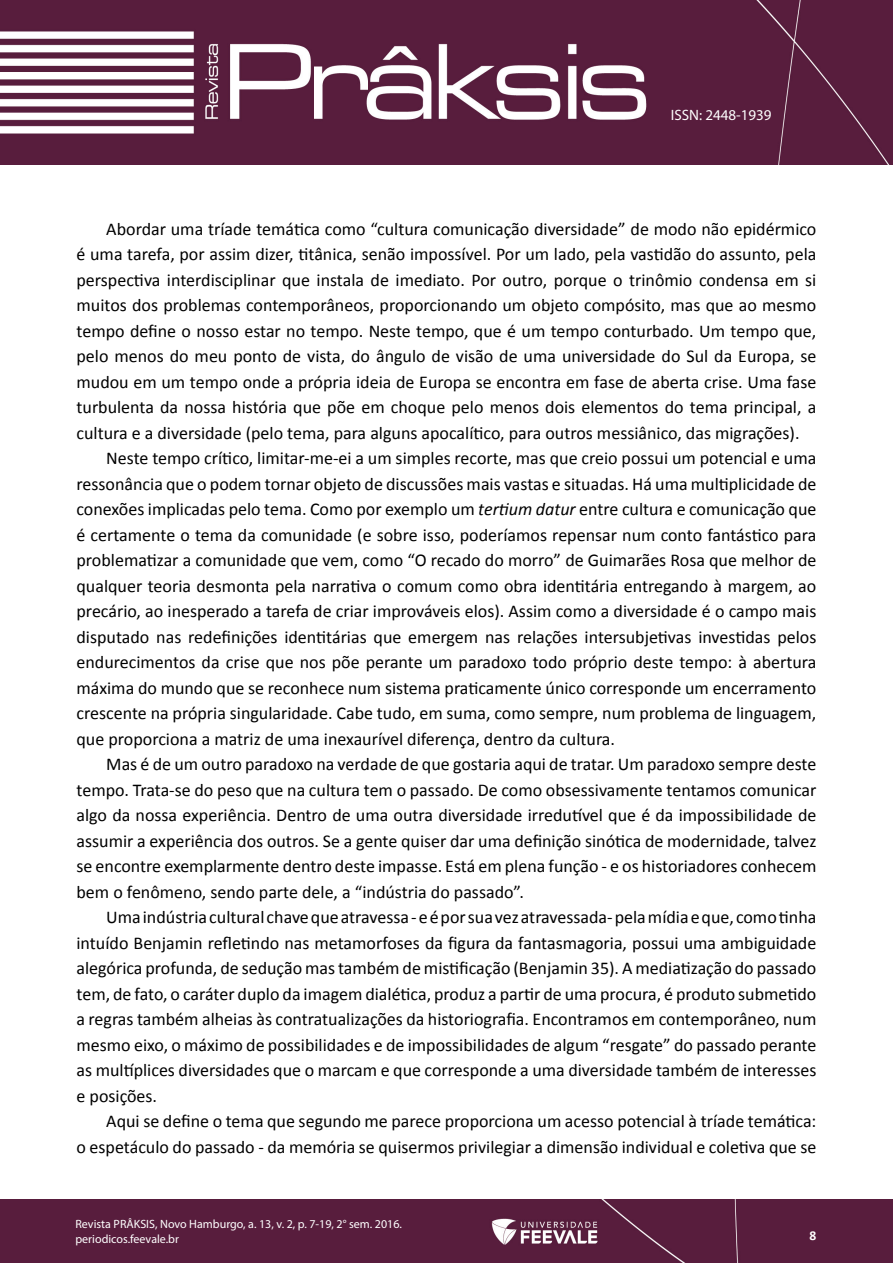
<style>
.page{position:relative;width:893px;height:1263px;background:#fff}
.page>*{position:absolute;margin:0;border:0;box-sizing:border-box;transform-origin:0 0}
.t1{font:18px "Calibri";color:#000}
.t2{font:15px "Myriad Pro";color:#fff}
.t3{font:700 13.5px "Calibri";color:#fff}
.t4{font:12px/15px "Myriad Pro";color:#fff}
.s1{font-style:italic}
</style>
<div class="page">
<img style="left:0;top:0;width:893px;height:164px">
<div style="left:0;top:1199px;width:893px;height:64px;background:#581d3d"></div>
<p class="t2" style="left:671px;top:106px;width:102px">ISSN: 2448-1939</p>
<p class="t1" style="left:106px;top:217px;width:712px">Abordar uma tríade temática como “cultura comunicação diversidade” de modo não epidérmico</p>
<p class="t1" style="left:77px;top:243px;width:741px">é uma tarefa, por assim dizer, titânica, senão impossível. Por um lado, pela vastidão do assunto, pela</p>
<p class="t1" style="left:77px;top:268px;width:741px">perspectiva interdisciplinar que instala de imediato. Por outro, porque o trinômio condensa em si</p>
<p class="t1" style="left:77px;top:294px;width:741px">muitos dos problemas contemporâneos, proporcionando um objeto compósito, mas que ao mesmo</p>
<p class="t1" style="left:77px;top:319px;width:741px">tempo define o nosso estar no tempo. Neste tempo, que é um tempo conturbado. Um tempo que,</p>
<p class="t1" style="left:77px;top:345px;width:741px">pelo menos do meu ponto de vista, do ângulo de visão de uma universidade do Sul da Europa, se</p>
<p class="t1" style="left:77px;top:370px;width:741px">mudou em um tempo onde a própria ideia de Europa se encontra em fase de aberta crise. Uma fase</p>
<p class="t1" style="left:77px;top:396px;width:741px">turbulenta da nossa história que põe em choque pelo menos dois elementos do tema principal, a</p>
<p class="t1" style="left:77px;top:421px;width:725px">cultura e a diversidade (pelo tema, para alguns apocalítico, para outros messiânico, das migrações).</p>
<p class="t1" style="left:106px;top:447px;width:712px">Neste tempo crítico, limitar-me-ei a um simples recorte, mas que creio possui um potencial e uma</p>
<p class="t1" style="left:77px;top:472px;width:741px">ressonância que o podem tornar objeto de discussões mais vastas e situadas. Há uma multiplicidade de</p>
<p class="t1" style="left:77px;top:498px;width:741px">conexões implicadas pelo tema. Como por exemplo um <span class="s1">tertium datur</span> entre cultura e comunicação que</p>
<p class="t1" style="left:77px;top:523px;width:741px">é certamente o tema da comunidade (e sobre isso, poderíamos repensar num conto fantástico para</p>
<p class="t1" style="left:77px;top:549px;width:741px">problematizar a comunidade que vem, como “O recado do morro” de Guimarães Rosa que melhor de</p>
<p class="t1" style="left:77px;top:574px;width:741px">qualquer teoria desmonta pela narrativa o comum como obra identitária entregando à margem, ao</p>
<p class="t1" style="left:77px;top:600px;width:741px">precário, ao inesperado a tarefa de criar improváveis elos). Assim como a diversidade é o campo mais</p>
<p class="t1" style="left:77px;top:625px;width:741px">disputado nas redefinições identitárias que emergem nas relações intersubjetivas investidas pelos</p>
<p class="t1" style="left:77px;top:651px;width:741px">endurecimentos da crise que nos põe perante um paradoxo todo próprio deste tempo: à abertura</p>
<p class="t1" style="left:77px;top:676px;width:741px">máxima do mundo que se reconhece num sistema praticamente único corresponde um encerramento</p>
<p class="t1" style="left:77px;top:702px;width:741px">crescente na própria singularidade. Cabe tudo, em suma, como sempre, num problema de linguagem,</p>
<p class="t1" style="left:77px;top:727px;width:540px">que proporciona a matriz de uma inexaurível diferença, dentro da cultura.</p>
<p class="t1" style="left:106px;top:753px;width:712px">Mas é de um outro paradoxo na verdade de que gostaria aqui de tratar. Um paradoxo sempre deste</p>
<p class="t1" style="left:77px;top:778px;width:741px">tempo. Trata-se do peso que na cultura tem o passado. De como obsessivamente tentamos comunicar</p>
<p class="t1" style="left:77px;top:804px;width:741px">algo da nossa experiência. Dentro de uma outra diversidade irredutível que é da impossibilidade de</p>
<p class="t1" style="left:77px;top:829px;width:741px">assumir a experiência dos outros. Se a gente quiser dar uma definição sinótica de modernidade, talvez</p>
<p class="t1" style="left:77px;top:855px;width:741px">se encontre exemplarmente dentro deste impasse. Está em plena função - e os historiadores conhecem</p>
<p class="t1" style="left:77px;top:880px;width:449px">bem o fenômeno, sendo parte dele, a “indústria do passado”.</p>
<p class="t1" style="left:106px;top:906px;width:712px">Uma indústria cultural chave que atravessa - e é por sua vez atravessada- pela mídia e que, como tinha</p>
<p class="t1" style="left:77px;top:931px;width:741px">intuído Benjamin refletindo nas metamorfoses da figura da fantasmagoria, possui uma ambiguidade</p>
<p class="t1" style="left:77px;top:957px;width:741px">alegórica profunda, de sedução mas também de mistificação (Benjamin 35). A mediatização do passado</p>
<p class="t1" style="left:77px;top:982px;width:741px">tem, de fato, o caráter duplo da imagem dialética, produz a partir de uma procura, é produto submetido</p>
<p class="t1" style="left:77px;top:1008px;width:741px">a regras também alheias às contratualizações da historiografia. Encontramos em contemporâneo, num</p>
<p class="t1" style="left:77px;top:1033px;width:741px">mesmo eixo, o máximo de possibilidades e de impossibilidades de algum “resgate” do passado perante</p>
<p class="t1" style="left:77px;top:1059px;width:741px">as multíplices diversidades que o marcam e que corresponde a uma diversidade também de interesses</p>
<p class="t1" style="left:77px;top:1084px;width:82px">e posições.</p>
<p class="t1" style="left:106px;top:1110px;width:712px">Aqui se define o tema que segundo me parece proporciona um acesso potencial à tríade temática:</p>
<p class="t1" style="left:77px;top:1135px;width:741px">o espetáculo do passado - da memória se quisermos privilegiar a dimensão individual e coletiva que se</p>
<p class="t4" style="left:75px;top:1216px;width:328px">Revista PRÂKSIS, Novo Hamburgo, a. 13, v. 2, p. 7-19, 2° sem. 2016. periodicos.feevale.br</p>
<p class="t3" style="left:810px;top:1227px;width:8px">8</p>
</div>
